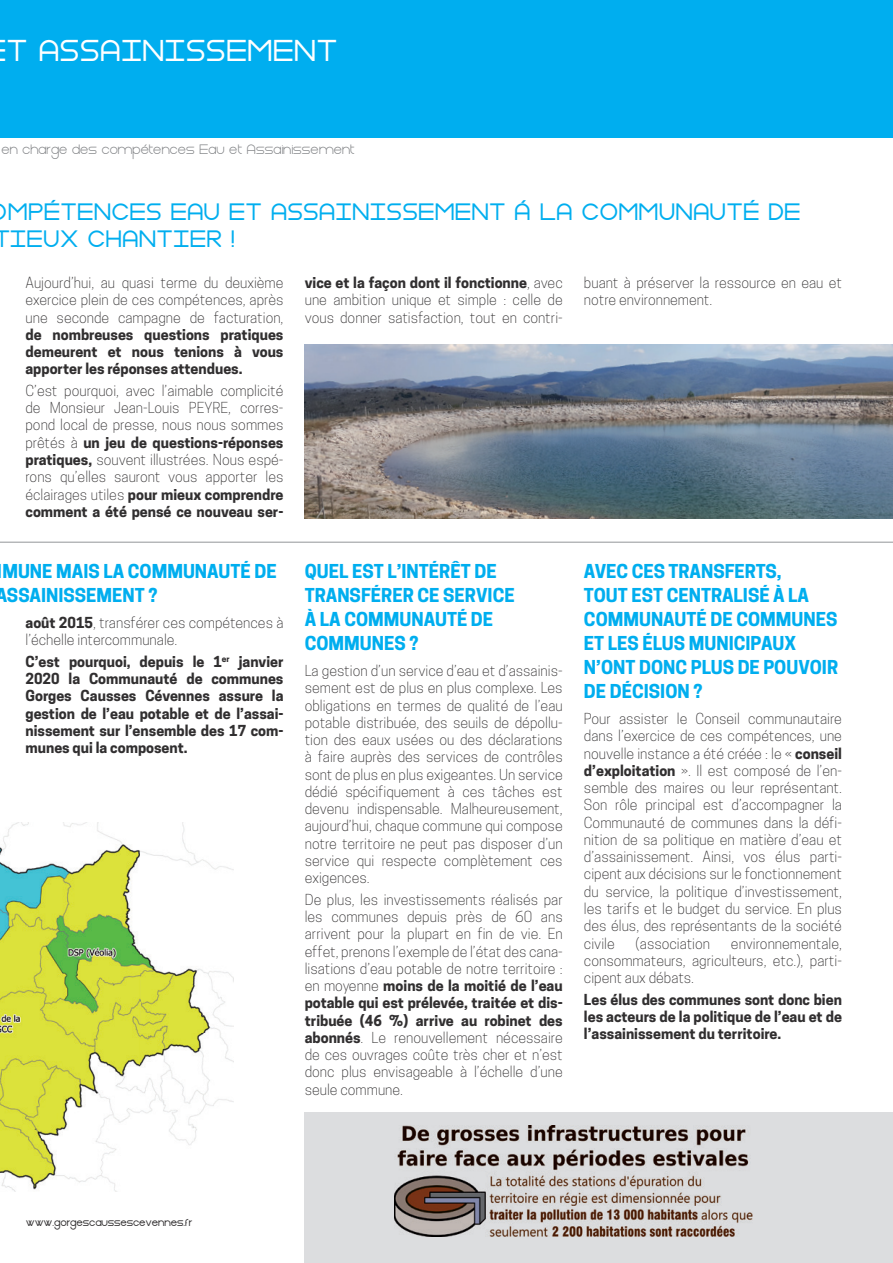
<style>
.page{position:relative;width:893px;height:1263px;background:#fff}
.page>*{position:absolute;margin:0;border:0;box-sizing:border-box;transform-origin:0 0}
.t1{font:900 42px "Gasalt";color:#fff}
.t2{font:900 33px/27px "Gasalt";color:#00aeef}
.t3{font:700 18px/24px "Cooper Hewitt";color:#00aeef}
.t4{font:18px "Gasalt";color:#808285}
.t5{font:300 14.25px/17.2px "Cooper Hewitt";color:#312f30;text-align:justify}
.t6{font:700 14.25px/17.2px "Cooper Hewitt";color:#312f30;text-align:justify}
.t7{font:900 14.25px "Gasalt";color:#312f30}
.s1{font-weight:700}
</style>
<div class="page">
<img style="left:0;top:822px;width:234px;height:370px">
<div style="left:0;top:0;width:893px;height:137px;background:#00aeef"></div>
<hr style="left:0;top:542px;width:893px;height:1px;background:#939598">
<img style="left:305px;top:344px;width:588px;height:175px">
<div style="left:305px;top:1112px;width:588px;height:151px;background:#dcdddf"></div>
<img style="left:394px;top:1126px;width:359px;height:110px">
<h1 class="t1" style="left:8px;top:31px;width:333px">T ASSAINISSEMENT</h1>
<p class="t4" style="left:2px;top:141px;width:355px">en charge des compétences Eau et Assainissement</p>
<h2 class="t2" style="left:-6px;top:199px;width:809px;text-indent:15px">MPÉTENCES EAU ET ASSAINISSEMENT À LA COMMUNAUTÉ DE<br>TIEUX CHANTIER !</h2>
<p class="t5" style="left:305px;top:274px;width:259px"><span class="s1">vice et la façon dont il fonctionne</span>, avec une ambition unique et simple : celle de vous donner satisfaction, tout en contri-</p>
<p class="t5" style="left:584px;top:274px;width:259px">buant à préserver la ressource en eau et notre environnement.</p>
<p class="t5" style="left:26px;top:274px;width:259px">Aujourd’hui, au quasi terme du deuxième exercice plein de ces compétences, après une seconde campagne de facturation,</p>
<p class="t6" style="left:26px;top:326px;width:259px">de nombreuses questions pratiques demeurent et nous tenions à vous apporter les réponses attendues.</p>
<p class="t5" style="left:26px;top:382px;width:259px">C’est pourquoi, avec l’aimable complicité de Monsieur Jean-Louis PEYRE, corres&shy;pond local de presse, nous nous sommes prêtés à <span class="s1">un jeu de questions-réponses pratiques,</span> souvent illustrées. Nous espé&shy;rons qu’elles sauront vous apporter les éclairages utiles <span class="s1">pour mieux comprendre comment a été pensé ce nouveau ser-</span></p>
<p class="t3" style="left:-4px;top:560px;width:283px;text-indent:7px">MUNE MAIS LA COMMUNAUTÉ DE<br>ASSAINISSEMENT ?</p>
<p class="t5" style="left:26px;top:614px;width:259px"><span class="s1">août 2015</span>, transférer ces compétences à l’échelle intercommunale.</p>
<p class="t6" style="left:26px;top:653px;width:260px">C’est pourquoi, depuis le 1<sup>er</sup> janvier 2020 la Communauté de communes Gorges Causses Cévennes assure la gestion de l’eau potable et de l’assai&shy;nissement sur l’ensemble des 17 com&shy;munes qui la composent.</p>
<p class="t3" style="left:305px;top:560px;width:211px">QUEL EST L’INTÉRÊT DE<br>TRANSFÉRER CE SERVICE<br>À LA COMMUNAUTÉ DE<br>COMMUNES ?</p>
<p class="t5" style="left:305px;top:662px;width:259px">La gestion d’un service d’eau et d’assainis&shy;sement est de plus en plus complexe. Les obligations en termes de qualité de l’eau potable distribuée, des seuils de dépollu&shy;tion des eaux usées ou des déclarations à faire auprès des services de contrôles sont de plus en plus exigeantes. Un service dédié spécifiquement à ces tâches est devenu indispensable. Malheureusement, aujourd’hui, chaque commune qui compose notre territoire ne peut pas disposer d’un service qui respecte complètement ces exigences.</p>
<p class="t5" style="left:305px;top:891px;width:260px">De plus, les investissements réalisés par les communes depuis près de 60 ans arrivent pour la plupart en fin de vie. En effet, prenons l’exemple de l’état des cana&shy;lisations d’eau potable de notre territoire : en moyenne <span class="s1">moins de la moitié de l’eau potable qui est prélevée, traitée et dis&shy;tribuée (46 %) arrive au robinet des abonnés</span>. Le renouvellement nécessaire de ces ouvrages coûte très cher et n’est donc plus envisageable à l’échelle d’une seule commune.</p>
<p class="t3" style="left:584px;top:560px;width:256px">AVEC CES TRANSFERTS,<br>TOUT EST CENTRALISÉ À LA<br>COMMUNAUTÉ DE COMMUNES<br>ET LES ÉLUS MUNICIPAUX<br>N’ONT DONC PLUS DE POUVOIR<br>DE DÉCISION ?</p>
<p class="t5" style="left:584px;top:710px;width:259px">Pour assister le Conseil communautaire dans l’exercice de ces compétences, une nouvelle instance a été créée : le « <span class="s1">conseil d’exploitation</span> ». Il est composé de l’en&shy;semble des maires ou leur représentant.<br>Son rôle principal est d’accompagner la Communauté de communes dans la défi&shy;nition de sa politique en matière d’eau et d’assainissement. Ainsi, vos élus parti&shy;cipent aux décisions sur le fonctionnement du service, la politique d’investissement, les tarifs et le budget du service. En plus des élus, des représentants de la société civile</p>
<p class="t5" style="left:636px;top:934px;width:76px">(association</p>
<p class="t5" style="left:584px;top:934px;width:259px;text-indent:147px">environnementale, consommateurs, agriculteurs, etc.), parti&shy;cipent aux débats.</p>
<p class="t6" style="left:584px;top:991px;width:259px">Les élus des communes sont donc bien les acteurs de la politique de l’eau et de l’assainissement du territoire.</p>
<p class="t7" style="left:26px;top:1216px;width:168px">www.gorgescaussescevennes.fr</p>
</div>
